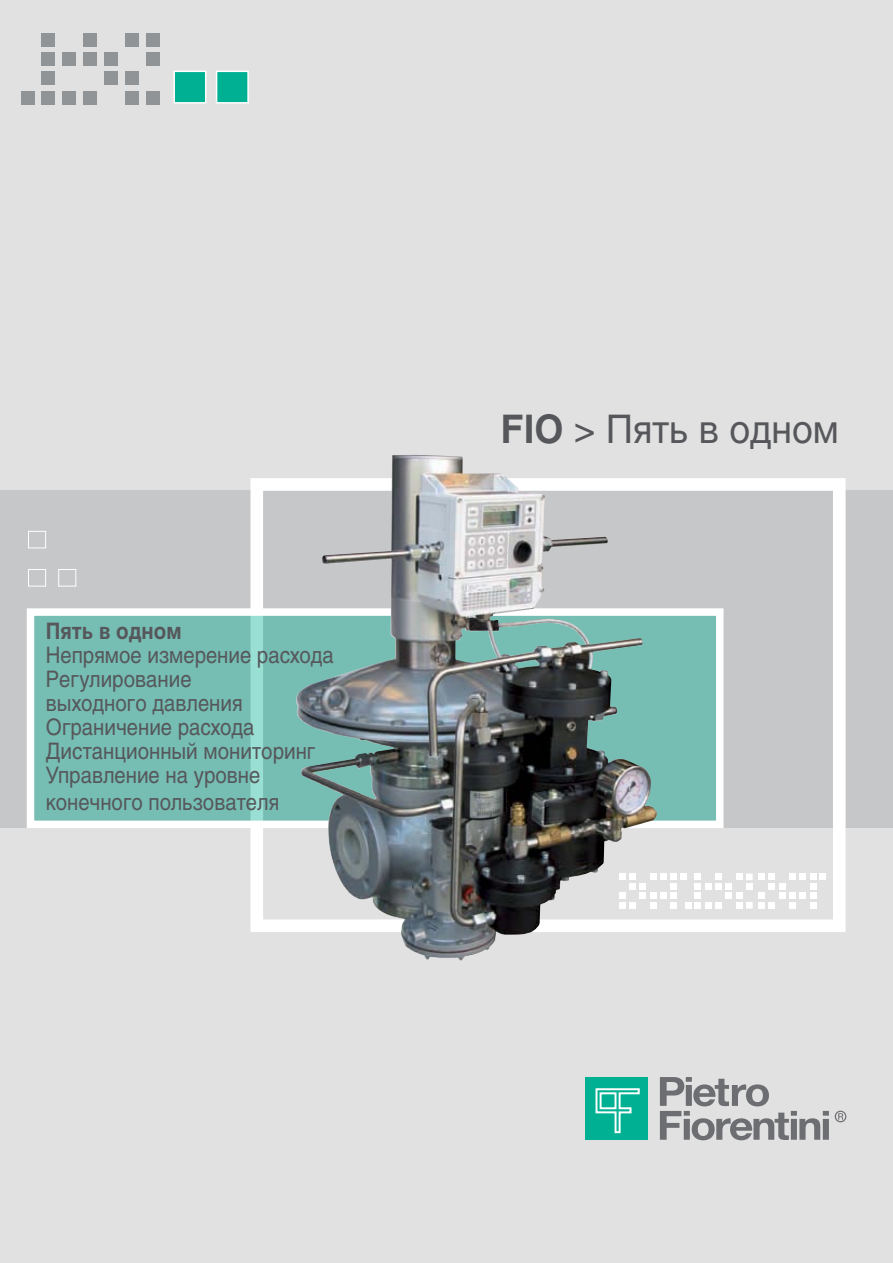
<style>
.page{position:relative;width:893px;height:1263px;background:#e1e1e1}
.page>*{position:absolute;margin:0;border:0;box-sizing:border-box;transform-origin:0 0}
.t1{font:39px "Helios";color:#56575b;scale:.95 1}
.t2{font:22.5px/24px "Helios";color:#56575b;scale:.9 1}
.t3{font:700 22.5px "Helios";color:#56575b;scale:.9 1}
.s1{font-weight:700}
</style>
<div class="page">
<div style="left:0;top:491px;width:893px;height:337px;background:#c5c7c9"></div>
<div style="left:585px;top:1077px;width:63px;height:63px;background:#00b092"></div>
<svg style="left:595px;top:1088px;width:45px;height:46px"></svg>
<div style="left:600px;top:1092px;width:16px;height:17px;border:2px solid #fff"></div>
<svg style="left:660px;top:1077px;width:169px;height:63px"></svg>
<svg style="left:835px;top:1111px;width:11px;height:11px"></svg>
<svg style="left:28px;top:531px;width:18px;height:56px"></svg>
<div style="left:58px;top:569px;width:18px;height:17px;border:1px solid #fff"></div>
<div style="left:250px;top:478px;width:596px;height:454px;border:13px solid #fff"></div>
<div style="left:31px;top:610px;width:689px;height:213px;background:#76bdb3"></div>
<div style="left:27px;top:608px;width:696px;height:220px;border:8px solid #fff"></div>
<div style="left:670px;top:873px;width:7px;height:7px;background:#fff"></div>
<div style="left:660px;top:873px;width:7px;height:7px;background:#fff"></div>
<div style="left:680px;top:873px;width:7px;height:7px;background:#fff"></div>
<div style="left:670px;top:883px;width:7px;height:7px;background:#fff"></div>
<div style="left:670px;top:892px;width:7px;height:7px;background:#fff"></div>
<div style="left:660px;top:892px;width:7px;height:7px;background:#fff"></div>
<div style="left:670px;top:902px;width:7px;height:6px;background:#fff"></div>
<div style="left:810px;top:873px;width:6px;height:7px;background:#fff"></div>
<div style="left:799px;top:873px;width:7px;height:7px;background:#fff"></div>
<div style="left:789px;top:873px;width:7px;height:7px;background:#fff"></div>
<div style="left:769px;top:873px;width:6px;height:7px;background:#fff"></div>
<div style="left:758px;top:873px;width:7px;height:7px;background:#fff"></div>
<div style="left:819px;top:873px;width:7px;height:7px;background:#fff"></div>
<div style="left:810px;top:883px;width:6px;height:7px;background:#fff"></div>
<div style="left:779px;top:883px;width:6px;height:7px;background:#fff"></div>
<div style="left:769px;top:883px;width:6px;height:7px;background:#fff"></div>
<div style="left:810px;top:892px;width:6px;height:7px;background:#fff"></div>
<div style="left:799px;top:892px;width:7px;height:7px;background:#fff"></div>
<div style="left:789px;top:892px;width:7px;height:7px;background:#fff"></div>
<div style="left:779px;top:892px;width:6px;height:7px;background:#fff"></div>
<div style="left:758px;top:892px;width:7px;height:7px;background:#fff"></div>
<svg style="left:810px;top:902px;width:6px;height:6px"></svg>
<div style="left:789px;top:902px;width:7px;height:6px;background:#fff"></div>
<svg style="left:769px;top:902px;width:6px;height:6px"></svg>
<div style="left:758px;top:902px;width:7px;height:6px;background:#fff"></div>
<div style="left:715px;top:902px;width:7px;height:6px;background:#fff"></div>
<svg style="left:736px;top:902px;width:6px;height:6px"></svg>
<div style="left:746px;top:902px;width:7px;height:6px;background:#fff"></div>
<svg style="left:685px;top:902px;width:26px;height:6px"></svg>
<div style="left:695px;top:892px;width:6px;height:7px;background:#fff"></div>
<div style="left:725px;top:892px;width:7px;height:7px;background:#fff"></div>
<div style="left:736px;top:892px;width:6px;height:7px;background:#fff"></div>
<div style="left:695px;top:883px;width:6px;height:7px;background:#fff"></div>
<div style="left:705px;top:883px;width:6px;height:7px;background:#fff"></div>
<div style="left:715px;top:883px;width:7px;height:7px;background:#fff"></div>
<div style="left:725px;top:883px;width:7px;height:7px;background:#fff"></div>
<div style="left:746px;top:883px;width:7px;height:7px;background:#fff"></div>
<div style="left:695px;top:873px;width:6px;height:7px;background:#fff"></div>
<div style="left:715px;top:873px;width:7px;height:7px;background:#fff"></div>
<div style="left:736px;top:873px;width:6px;height:7px;background:#fff"></div>
<div style="left:746px;top:873px;width:7px;height:7px;background:#fff"></div>
<div style="left:174px;top:71px;width:32px;height:32px;background:#00b092"></div>
<div style="left:173px;top:71px;width:33px;height:33px;border:2px solid #fff"></div>
<div style="left:217px;top:71px;width:31px;height:32px;background:#00b092"></div>
<div style="left:216px;top:71px;width:33px;height:33px;border:2px solid #fff"></div>
<div style="left:41px;top:91px;width:14px;height:13px;background:#919496"></div>
<div style="left:62px;top:91px;width:14px;height:13px;background:#919496"></div>
<div style="left:83px;top:91px;width:14px;height:13px;background:#919496"></div>
<div style="left:125px;top:91px;width:14px;height:13px;background:#919496"></div>
<div style="left:146px;top:91px;width:14px;height:13px;background:#919496"></div>
<div style="left:21px;top:91px;width:14px;height:13px;background:#919496"></div>
<div style="left:41px;top:72px;width:14px;height:13px;background:#919496"></div>
<div style="left:104px;top:72px;width:14px;height:13px;background:#919496"></div>
<div style="left:125px;top:72px;width:14px;height:13px;background:#919496"></div>
<div style="left:41px;top:52px;width:14px;height:14px;background:#919496"></div>
<div style="left:62px;top:52px;width:14px;height:14px;background:#919496"></div>
<div style="left:83px;top:52px;width:14px;height:14px;background:#919496"></div>
<div style="left:104px;top:52px;width:14px;height:14px;background:#919496"></div>
<div style="left:146px;top:52px;width:14px;height:14px;background:#919496"></div>
<div style="left:41px;top:33px;width:14px;height:14px;background:#919496"></div>
<div style="left:83px;top:33px;width:14px;height:14px;background:#919496"></div>
<div style="left:125px;top:33px;width:14px;height:14px;background:#919496"></div>
<div style="left:146px;top:33px;width:14px;height:14px;background:#919496"></div>
<img style="left:312px;top:458px;width:345px;height:502px">
<p class="t3" style="left:46px;top:618px;width:152px">Пять в одном</p>
<p class="t2" style="left:46px;top:643px;width:321px">Непрямое измерение расхода<br>Регулирование<br>выходного давления<br>Ограничение расхода<br>Дистанционный мониторинг<br>Управление на уровне</p>
<p class="t2" style="left:46px;top:790px;width:261px">конечного пользователя</p>
<h1 class="t1" style="left:501px;top:406px;width:357px"><span class="s1">FIO</span> &gt; Пять в одном</h1>
</div>
